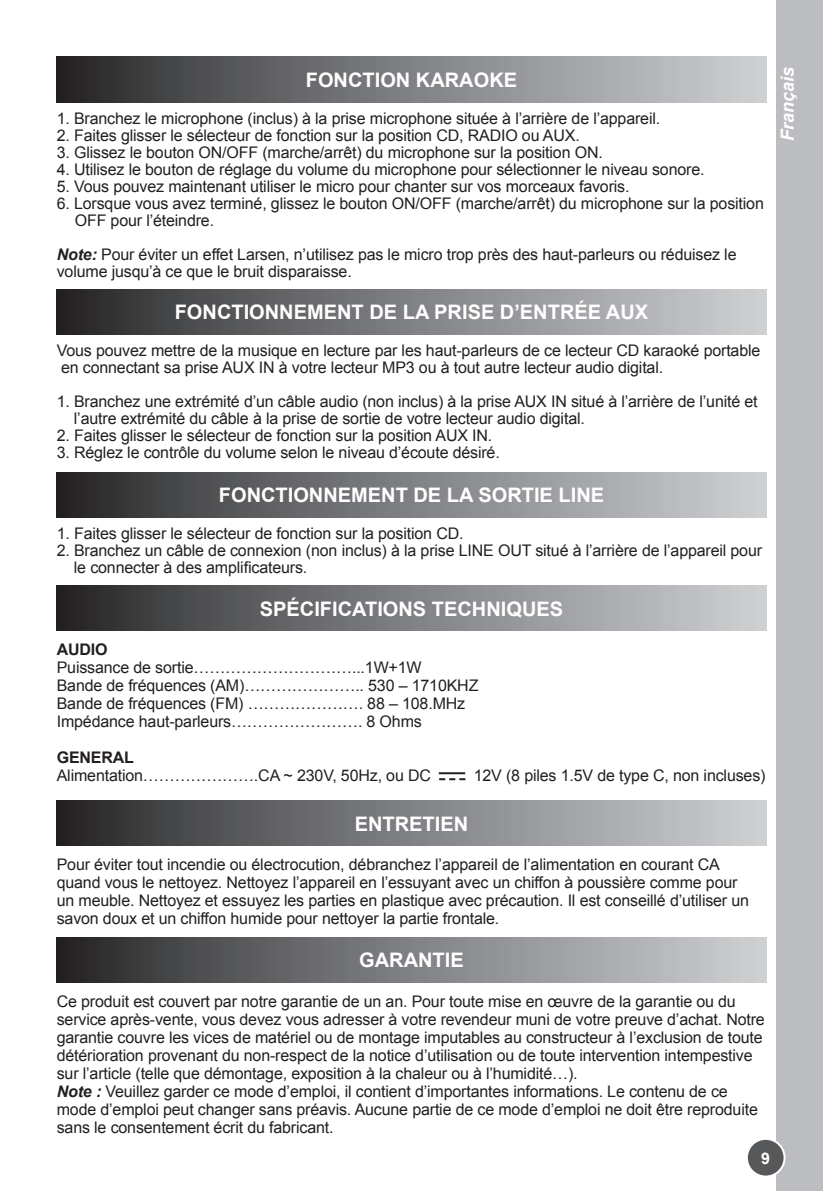
<style>
.page{position:relative;width:823px;height:1191px;background:#fff}
.page>*{position:absolute;margin:0;border:0;box-sizing:border-box;transform-origin:0 0}
.t1{font:700 20px "VU Arial";color:#fff}
.t2{font:italic 700 18px "VU Arial";color:#fff}
.t3{font:16px/18px "VU Arial";letter-spacing:-.01em;color:#231f20}
.t4{font:700 16px "VU Arial";letter-spacing:-.01em;color:#231f20}
.t5{font:700 16px "VU Arial";color:#fff}
.s1{font-weight:700;font-style:italic}
</style>
<div class="page">
<div style="left:775px;top:0;width:47px;height:1191px;background:#bcbdc0"></div>
<div style="left:746px;top:1138px;width:38px;height:38px;background:#57585a;border-radius:50%"></div>
<div style="left:745px;top:1137px;width:40px;height:40px;border:2px solid #fff;border-radius:50%"></div>
<div style="left:57px;top:57px;width:708px;height:45px;background:linear-gradient(to right,#2a2a2b,#d1d3d6)"></div>
<div style="left:57px;top:289px;width:708px;height:45px;background:linear-gradient(to right,#2a2a2b,#d1d3d6)"></div>
<div style="left:57px;top:472px;width:708px;height:45px;background:linear-gradient(to right,#2a2a2b,#d1d3d6)"></div>
<div style="left:57px;top:585px;width:708px;height:46px;background:linear-gradient(to right,#2a2a2b,#d1d3d6)"></div>
<hr style="left:438px;top:772px;width:27px;height:2px;background:#231f20">
<svg style="left:439px;top:778px;width:26px;height:2px"></svg>
<div style="left:57px;top:800px;width:708px;height:46px;background:linear-gradient(to right,#2a2a2b,#d1d3d6)"></div>
<div style="left:57px;top:937px;width:708px;height:45px;background:linear-gradient(to right,#2a2a2b,#d1d3d6)"></div>
<p class="t1" style="left:305px;top:66px;width:213px">FONCTION KARAOKE</p>
<p class="t3" style="left:57px;top:109px;width:604px">1. Branchez le microphone (inclus) à la prise microphone située à l’arrière de l’appareil.</p>
<p class="t3" style="left:57px;top:126px;width:524px">2. Faites glisser le sélecteur de fonction sur la position CD, RADIO ou AUX.</p>
<p class="t3" style="left:57px;top:143px;width:547px">3. Glissez le bouton ON/OFF (marche/arrêt) du microphone sur la position ON.</p>
<p class="t3" style="left:57px;top:160px;width:649px">4. Utilisez le bouton de réglage du volume du microphone pour sélectionner le niveau sonore.</p>
<p class="t3" style="left:57px;top:177px;width:574px">5. Vous pouvez maintenant utiliser le micro pour chanter sur vos morceaux favoris.</p>
<p class="t3" style="left:75px;top:195px;width:690px;line-height:17px;text-indent:-18px">6. Lorsque vous avez terminé, glissez le bouton ON/OFF (marche/arrêt) du microphone sur la position<br>OFF pour l’éteindre.</p>
<p class="t3" style="left:57px;top:246px;width:681px;line-height:17px"><span class="s1">Note:</span> Pour éviter un effet Larsen, n’utilisez pas le micro trop près des haut-parleurs ou réduisez le volume jusqu’à ce que le bruit disparaisse.</p>
<p class="t1" style="left:175px;top:299px;width:474px">FONCTIONNEMENT DE LA PRISE D’ENTRÉE AUX</p>
<p class="t3" style="left:57px;top:342px;width:704px;line-height:17px">Vous pouvez mettre de la musique en lecture par les haut-parleurs de ce lecteur CD karaoké portable en connectant sa prise AUX IN à votre lecteur MP3 ou à tout autre lecteur audio digital.</p>
<p class="t3" style="left:74px;top:393px;width:684px;line-height:17px;text-indent:-17px">1. Branchez une extrémité d’un câble audio (non inclus) à la prise AUX IN situé à l’arrière de l’unité et l’autre extrémité du câble à la prise de sortie de votre lecteur audio digital.</p>
<p class="t3" style="left:57px;top:427px;width:437px">2. Faites glisser le sélecteur de fonction sur la position AUX IN.</p>
<p class="t3" style="left:57px;top:444px;width:444px">3. Réglez le contrôle du volume selon le niveau d’écoute désiré.</p>
<p class="t1" style="left:219px;top:482px;width:386px">FONCTIONNEMENT DE LA SORTIE LINE</p>
<p class="t3" style="left:57px;top:524px;width:408px">1. Faites glisser le sélecteur de fonction sur la position CD.</p>
<p class="t3" style="left:74px;top:542px;width:689px;line-height:17px;text-indent:-17px">2. Branchez un câble de connexion (non inclus) à la prise LINE OUT situé à l’arrière de l’appareil pour le connecter à des amplificateurs.</p>
<p class="t1" style="left:260px;top:595px;width:304px">SPÉCIFICATIONS TECHNIQUES</p>
<p class="t4" style="left:57px;top:639px;width:52px">AUDIO</p>
<p class="t3" style="left:57px;top:659px;width:423px">Puissance de sortie…………………………...1W+1W<br>Bande de fréquences (AM)………………….. 530 – 1710KHZ Bande de fréquences (FM) …………………. 88 – 108.MHz Impédance haut-parleurs……………………. 8 Ohms</p>
<p class="t4" style="left:57px;top:747px;width:79px">GENERAL</p>
<p class="t3" style="left:57px;top:767px;width:375px">Alimentation………………….CA ~ 230V, 50Hz, ou DC</p>
<p class="t3" style="left:473px;top:767px;width:293px">12V (8 piles 1.5V de type C, non incluses)</p>
<p class="t1" style="left:354px;top:810px;width:115px">ENTRETIEN</p>
<p class="t3" style="left:57px;top:856px;width:693px">Pour éviter tout incendie ou électrocution, débranchez l’appareil de l’alimentation en courant CA quand vous le nettoyez. Nettoyez l’appareil en l’essuyant avec un chiffon à poussière comme pour un meuble. Nettoyez et essuyez les parties en plastique avec précaution. Il est conseillé d’utiliser un savon doux et un chiffon humide pour nettoyer la partie frontale.</p>
<p class="t1" style="left:359px;top:947px;width:106px">GARANTIE</p>
<p class="t3" style="left:57px;top:992px;width:709px">Ce produit est couvert par notre garantie de un an. Pour toute mise en œuvre de la garantie ou du service après-vente, vous devez vous adresser à votre revendeur muni de votre preuve d’achat. Notre garantie couvre les vices de matériel ou de montage imputables au constructeur à l’exclusion de toute détérioration provenant du non-respect de la notice d’utilisation ou de toute intervention intempestive sur l’article (telle que démontage, exposition à la chaleur ou à l’humidité…).<br><span class="s1">Note :</span> Veuillez garder ce mode d’emploi, il contient d’importantes informations. Le contenu de ce mode d’emploi peut changer sans préavis. Aucune partie de ce mode d’emploi ne doit être reproduite sans le consentement écrit du fabricant.</p>
<p class="t5" style="left:760px;top:1148px;width:10px">9</p>
<p class="t2" style="left:775px;top:141px;width:76px;rotate:-90deg">Français</p>
</div>
